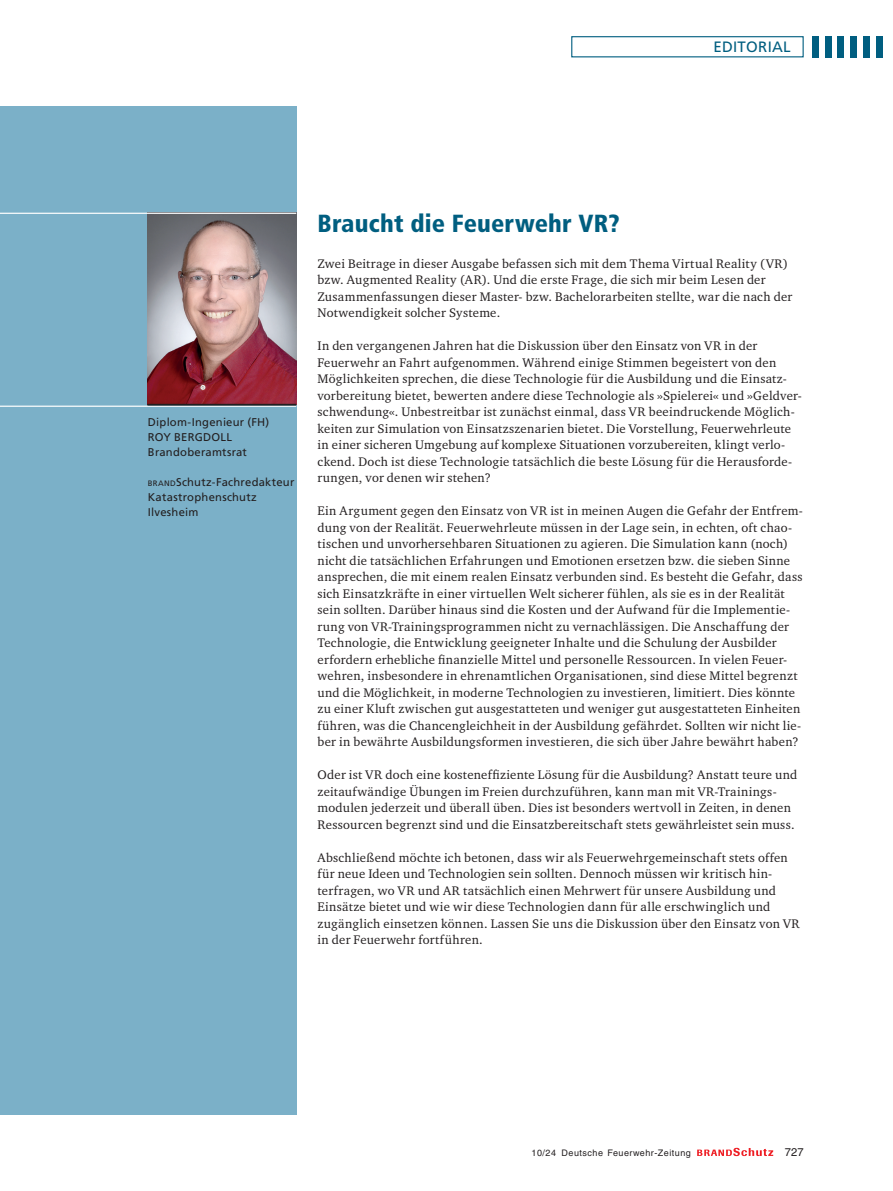
<style>
.page{position:relative;width:893px;height:1191px;background:#fff}
.page>*{position:absolute;margin:0;border:0;box-sizing:border-box;transform-origin:0 0}
.t1{font:900 condensed 24.75px "Frutiger LT";letter-spacing:.01em;color:#005e80}
.t2{font:15px "Frutiger LT";letter-spacing:.02em;color:#005e80}
.t3{font:12.75px/16.5px "Charter ITC";letter-spacing:.02em;color:#231f20}
.t4{font:11.25px/15px "Frutiger LT";letter-spacing:.02em;color:#231f20}
.t5{font:11.25px "Helvetica LT";color:#231f20}
.t6{font:9px "Helvetica LT";letter-spacing:.055em;color:#231f20}
.s1{font-size:7.8px}
</style>
<div class="page">
<div style="left:571px;top:36px;width:233px;height:21px;border:1px solid #005e80"></div>
<div style="left:812px;top:36px;width:7px;height:22px;background:#005e80"></div>
<div style="left:825px;top:36px;width:6px;height:22px;background:#005e80"></div>
<div style="left:838px;top:36px;width:6px;height:22px;background:#005e80"></div>
<div style="left:850px;top:36px;width:7px;height:22px;background:#005e80"></div>
<div style="left:863px;top:36px;width:7px;height:21px;background:#005e80"></div>
<div style="left:876px;top:36px;width:6px;height:21px;background:#005e80"></div>
<svg style="left:697px;top:1147px;width:76px;height:9px"></svg>
<div style="left:0;top:106px;width:296px;height:1008px;background:#7bb0c8"></div>
<img style="left:147px;top:214px;width:149px;height:190px">
<hr style="left:0;top:213px;width:296px;height:1px;background:#fff">
<hr style="left:0;top:405px;width:296px;height:2px;background:#fff">
<hr style="left:147px;top:404px;width:149px;height:1px;background:#231f20">
<p class="t2" style="left:713px;top:38px;width:79px">EDITORIAL</p>
<p class="t4" style="left:148px;top:415px;width:123px">Diplom-Ingenieur (FH)<br>ROY BERGDOLL<br>Brandoberamtsrat</p>
<p class="t4" style="left:148px;top:475px;width:148px"><span class="s1">BRAND</span>Schutz-Fachredakteur<br>Katastrophenschutz<br>Ilvesheim</p>
<h1 class="t1" style="left:317px;top:208px;width:304px">Braucht die Feuerwehr VR?</h1>
<p class="t3" style="left:317px;top:255px;width:476px">Zwei Beitrage in dieser Ausgabe befassen sich mit dem Thema Virtual Reality (VR) bzw. Augmented Reality (AR). Und die erste Frage, die sich mir beim Lesen der Zusammenfassungen dieser Master- bzw. Bachelorarbeiten stellte, war die nach der Notwendigkeit solcher Systeme.</p>
<p class="t3" style="left:317px;top:337px;width:486px">In den vergangenen Jahren hat die Diskussion über den Einsatz von VR in der Feuerwehr an Fahrt aufgenommen. Während einige Stimmen begeistert von den Möglichkeiten sprechen, die diese Technologie für die Ausbildung und die Einsatz&shy;vorbereitung bietet, bewerten andere diese Technologie als »Spielerei« und »Geldver&shy;schwendung«. Unbestreitbar ist zunächst einmal, dass VR beeindruckende Möglich&shy;keiten zur Simulation von Einsatzszenarien bietet. Die Vorstellung, Feuerwehrleute in einer sicheren Umgebung auf komplexe Situationen vorzubereiten, klingt verlo&shy;ckend. Doch ist diese Technologie tatsächlich die beste Lösung für die Herausforde&shy;rungen, vor denen wir stehen?</p>
<p class="t3" style="left:317px;top:502px;width:487px">Ein Argument gegen den Einsatz von VR ist in meinen Augen die Gefahr der Entfrem&shy;dung von der Realität. Feuerwehrleute müssen in der Lage sein, in echten, oft chao&shy;tischen und unvorhersehbaren Situationen zu agieren. Die Simulation kann (noch) nicht die tatsächlichen Erfahrungen und Emotionen ersetzen bzw. die sieben Sinne ansprechen, die mit einem realen Einsatz verbunden sind. Es besteht die Gefahr, dass sich Einsatzkräfte in einer virtuellen Welt sicherer fühlen, als sie es in der Realität sein sollten. Darüber hinaus sind die Kosten und der Aufwand für die Implementie&shy;rung von VR-Trainingsprogrammen nicht zu vernachlässigen. Die Anschaffung der Technologie, die Entwicklung geeigneter Inhalte und die Schulung der Ausbilder erfordern erhebliche finanzielle Mittel und personelle Ressourcen. In vielen Feuer&shy;wehren, insbesondere in ehrenamtlichen Organisationen, sind diese Mittel begrenzt und die Möglichkeit, in moderne Technologien zu investieren, limitiert. Dies könnte zu einer Kluft zwischen gut ausgestatteten und weniger gut ausgestatteten Einheiten führen, was die Chancengleichheit in der Ausbildung gefährdet. Sollten wir nicht lie&shy;ber in bewährte Ausbildungsformen investieren, die sich über Jahre bewährt haben?</p>
<p class="t3" style="left:317px;top:766px;width:481px">Oder ist VR doch eine kosteneffiziente Lösung für die Ausbildung? Anstatt teure und zeitaufwändige Übungen im Freien durchzuführen, kann man mit VR-Trainings&shy;modulen jederzeit und überall üben. Dies ist besonders wertvoll in Zeiten, in denen Ressourcen begrenzt sind und die Einsatzbereitschaft stets gewährleistet sein muss.</p>
<p class="t3" style="left:317px;top:848px;width:484px">Abschließend möchte ich betonen, dass wir als Feuerwehrgemeinschaft stets offen für neue Ideen und Technologien sein sollten. Dennoch müssen wir kritisch hin&shy;terfragen, wo VR und AR tatsächlich einen Mehrwert für unsere Ausbildung und Einsätze bietet und wie wir diese Technologien dann für alle erschwinglich und zugänglich einsetzen können. Lassen Sie uns die Diskussion über den Einsatz von VR in der Feuerwehr fortführen.</p>
<p class="t6" style="left:532px;top:1147px;width:161px">10/24 Deutsche Feuerwehr-Zeitung</p>
<p class="t5" style="left:785px;top:1145px;width:20px">727</p>
</div>
